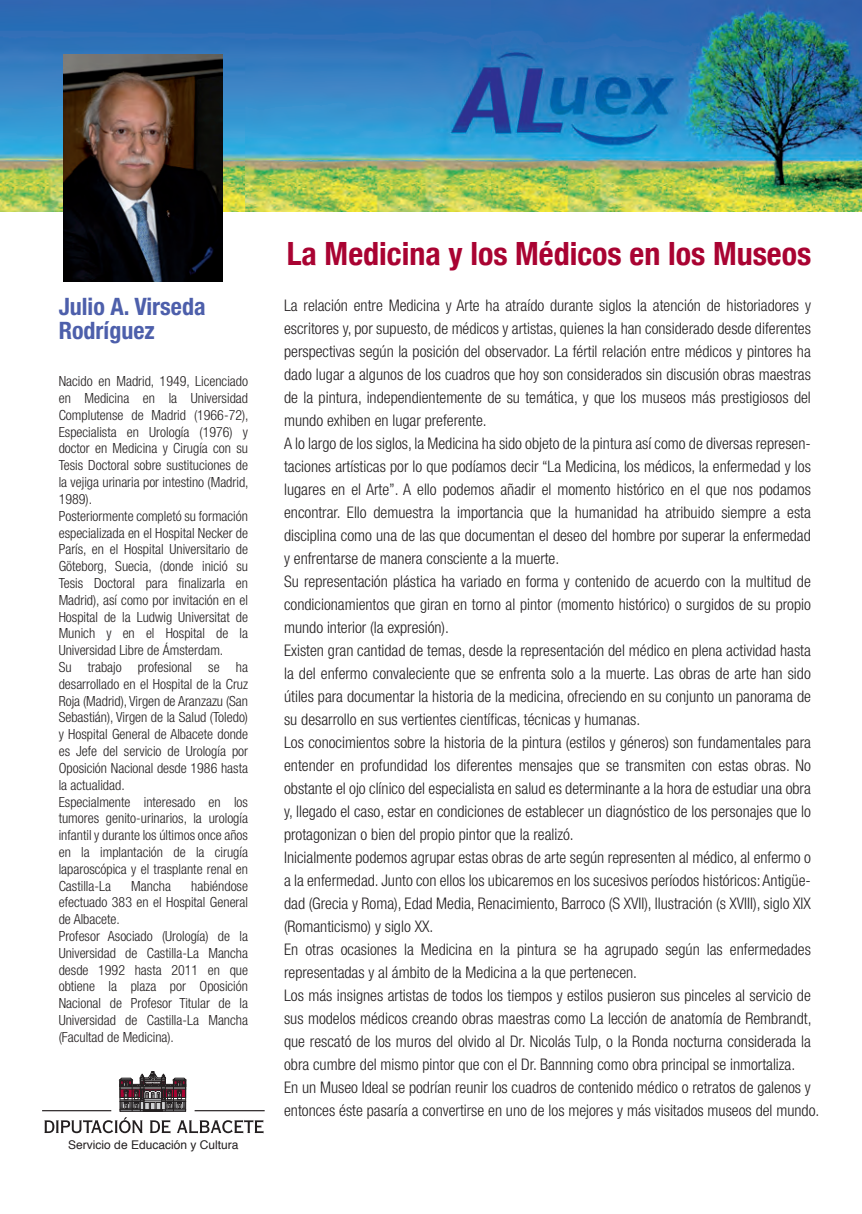
<style>
.page{position:relative;width:862px;height:1214px;background:#fff}
.page>*{position:absolute;margin:0;border:0;box-sizing:border-box;transform-origin:0 0}
.t1{font:700 condensed 32px "Helvetica Neue";color:#a90332}
.t2{font:700 condensed 24px/24px "Helvetica Neue";color:#4d5fab}
.t3{font:300 condensed 16px/23px "Helvetica Neue";color:#231f20}
.t4{font:300 condensed 14px/16.8px "Helvetica Neue";color:#231f20}
.t5{font:12px "Helvetica";color:#231f20}
</style>
<div class="page">
<img style="left:0;top:0;width:862px;height:212px">
<svg style="left:44px;top:1117px;width:99px;height:15px"></svg>
<svg style="left:150px;top:1120px;width:20px;height:13px"></svg>
<svg style="left:177px;top:1120px;width:86px;height:13px"></svg>
<hr style="left:195px;top:1109px;width:70px;height:2px;background:#231f20">
<hr style="left:42px;top:1109px;width:69px;height:2px;background:#231f20">
<svg style="left:120px;top:1071px;width:66px;height:40px"></svg>
<img style="left:63px;top:54px;width:159px;height:228px">
<h2 class="t2" style="left:59px;top:294px;width:148px">Julio A. Virseda<br>Rodríguez</h2>
<p class="t4" style="left:59px;top:373px;width:191px">Nacido en Madrid, 1949, Licenciado en Medicina en la Universidad Complutense de Madrid (1966-72), Especialista en Urología (1976) y doctor en Medicina y Cirugía con su Tesis Doctoral sobre sustituciones de la vejiga urinaria por intestino (Madrid, 1989).<br>Posteriormente completó su formación especializada en el Hospital Necker de París, en el Hospital Universitario de Göteborg, Suecia, (donde inició su Tesis Doctoral para finalizarla en Madrid), así como por invitación en el Hospital de la Ludwig Universitat de Munich y en el Hospital de la Universidad Libre de Ámsterdam.<br>Su trabajo profesional se ha desarrollado en el Hospital de la Cruz Roja (Madrid), Virgen de Aranzazu (San Sebastián), Virgen de la Salud (Toledo) y Hospital General de Albacete donde es Jefe del servicio de Urología por Oposición Nacional desde 1986 hasta la actualidad.<br>Especialmente interesado en los tumores genito-urinarios, la urología infantil y durante los últimos once años en la implantación de la cirugía laparoscópica y el trasplante renal en Castilla-La</p>
<p class="t4" style="left:59px;top:877px;width:191px;text-indent:133px">habiéndose efectuado 383 en el Hospital General de Albacete.<br>Profesor Asociado (Urología) de la<br>Universidad de Castilla-La Mancha desde 1992 hasta 2011 en que obtiene la plaza por Oposición<br>Nacional de Profesor Titular de la<br>Universidad de Castilla-La Mancha (Facultad de Medicina).</p>
<p class="t4" style="left:131px;top:877px;width:41px">Mancha</p>
<p class="t5" style="left:68px;top:1135px;width:172px">Servicio de Educación y Cultura</p>
<h1 class="t1" style="left:287px;top:227px;width:526px">La Medicina y los Médicos en los Museos</h1>
<p class="t3" style="left:284px;top:293px;width:537px">La relación entre Medicina y Arte ha atraído durante siglos la atención de historiadores y escritores y, por supuesto, de médicos y artistas, quienes la han considerado desde diferentes perspectivas según la posición del observador. La fértil relación entre médicos y pintores ha dado lugar a algunos de los cuadros que hoy son considerados sin discusión obras maestras de la pintura, independientemente de su temática, y que los museos más prestigiosos del mundo exhiben en lugar preferente.<br>A lo largo de los siglos, la Medicina ha sido objeto de la pintura así como de diversas represen&shy;taciones artísticas por lo que podíamos decir “La Medicina, los médicos, la enfermedad y los lugares en el Arte”. A ello podemos añadir el momento histórico en el que nos podamos encontrar. Ello demuestra la importancia que la humanidad ha atribuido siempre a esta disciplina como una de las que documentan el deseo del hombre por superar la enfermedad y enfrentarse de manera consciente a la muerte.<br>Su representación plástica ha variado en forma y contenido de acuerdo con la multitud de condicionamientos que giran en torno al pintor (momento histórico) o surgidos de su propio mundo interior (la expresión).<br>Existen gran cantidad de temas, desde la representación del médico en plena actividad hasta la del enfermo convaleciente que se enfrenta solo a la muerte. Las obras de arte han sido útiles para documentar la historia de la medicina, ofreciendo en su conjunto un panorama de su desarrollo en sus vertientes científicas, técnicas y humanas.<br>Los conocimientos sobre la historia de la pintura (estilos y géneros) son fundamentales para entender en profundidad los diferentes mensajes que se transmiten con estas obras. No obstante el ojo clínico del especialista en salud es determinante a la hora de estudiar una obra y, llegado el caso, estar en condiciones de establecer un diagnóstico de los personajes que lo protagonizan o bien del propio pintor que la realizó.<br>Inicialmente podemos agrupar estas obras de arte según representen al médico, al enfermo o a la enfermedad. Junto con ellos los ubicaremos en los sucesivos períodos históricos: Antigüe&shy;dad (Grecia y Roma), Edad Media, Renacimiento, Barroco (S XVII), Ilustración (s XVIII), siglo XIX (Romanticismo) y siglo XX.<br>En otras ocasiones la Medicina en la pintura se ha agrupado según las enfermedades representadas y al ámbito de la Medicina a la que pertenecen.<br>Los más insignes artistas de todos los tiempos y estilos pusieron sus pinceles al servicio de sus modelos médicos creando obras maestras como La lección de anatomía de Rembrandt, que rescató de los muros del olvido al Dr. Nicolás Tulp, o la Ronda nocturna considerada la obra cumbre del mismo pintor que con el Dr. Bannning como obra principal se inmortaliza.<br>En un Museo Ideal se podrían reunir los cuadros de contenido médico o retratos de galenos y entonces éste pasaría a convertirse en uno de los mejores y más visitados museos del mundo.</p>
</div>
